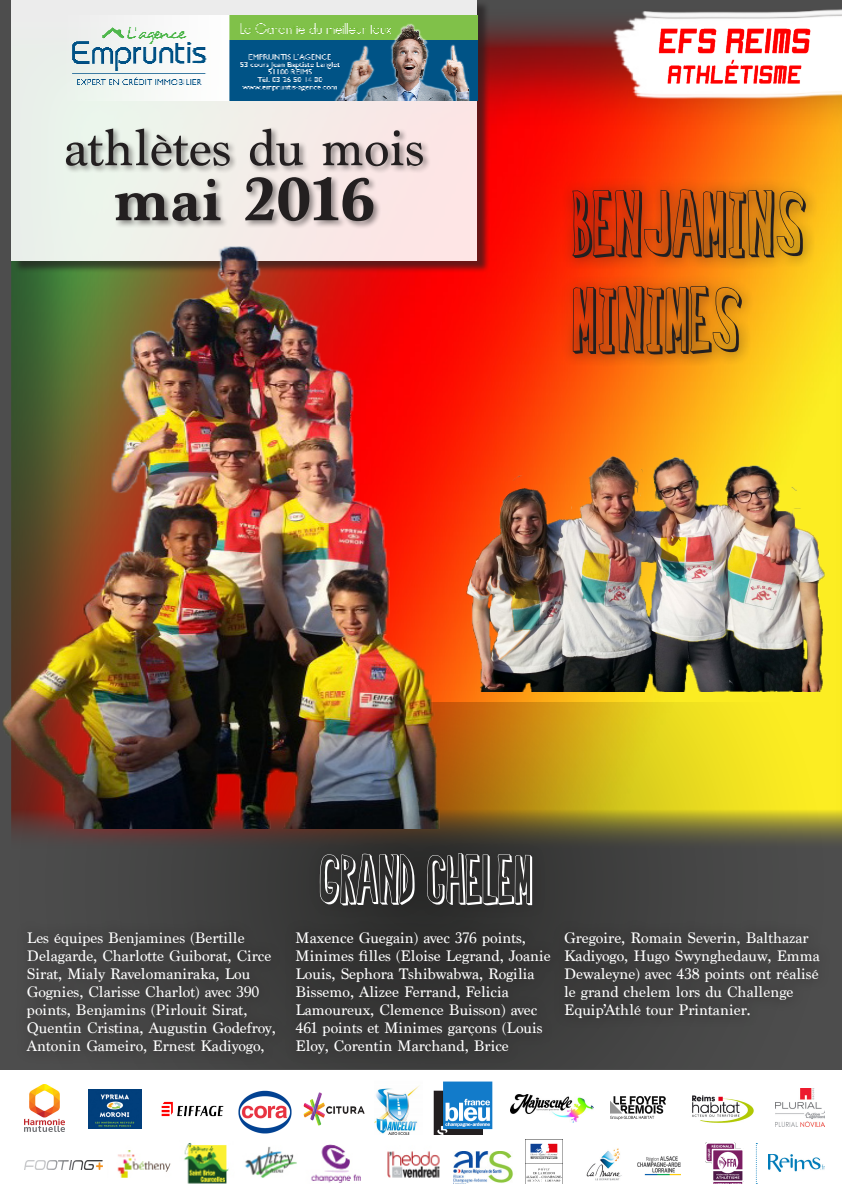
<style>
.page{position:relative;width:842px;height:1191px;background:#fff}
.page>*{position:absolute;margin:0;border:0;box-sizing:border-box;transform-origin:0 0}
.t1{font:80px "Regularfont Two";color:#231f20}
.t2{font:60px "Regularfont Two";color:#fff}
.t3{font:700 60px "Marion";color:#231f20}
.t4{font:50px "Marion";color:#231f20}
.t5{font:15px/18px "Marion";color:#fff}
</style>
<div class="page">
<div style="left:1px;top:6px;width:841px;height:846px;background:#231f20;opacity:.6"></div>
<svg style="left:0;top:702px;width:842px;height:367px;background:#847531"></svg>
<img style="left:602px;top:6px;width:240px;height:102px">
<img style="left:611px;top:1096px;width:54px;height:23px">
<img style="left:775px;top:1088px;width:49px;height:38px">
<img style="left:586px;top:1148px;width:36px;height:33px">
<img style="left:637px;top:1156px;width:44px;height:20px">
<img style="left:769px;top:1154px;width:55px;height:17px">
<img style="left:117px;top:1143px;width:337px;height:40px">
<img style="left:525px;top:1139px;width:37px;height:44px">
<img style="left:706px;top:1142px;width:38px;height:41px">
<img style="left:25px;top:1160px;width:78px;height:9px">
<svg style="left:756px;top:1143px;width:1px;height:41px"></svg>
<img style="left:25px;top:1084px;width:40px;height:47px">
<img style="left:89px;top:1089px;width:53px;height:39px">
<img style="left:161px;top:1101px;width:63px;height:16px">
<img style="left:238px;top:1090px;width:53px;height:44px">
<img style="left:303px;top:1092px;width:62px;height:33px">
<img style="left:375px;top:1086px;width:44px;height:48px">
<img style="left:511px;top:1094px;width:82px;height:28px">
<img style="left:692px;top:1095px;width:62px;height:28px">
<div style="left:449px;top:1140px;width:69px;height:41px;background:#fff"></div>
<img style="left:454px;top:1151px;width:59px;height:32px">
<img style="left:433px;top:1081px;width:60px;height:53px">
<img style="left:653px;top:21px;width:164px;height:70px">
<div style="left:13px;top:1px;width:476px;height:272px;background:#231f20;opacity:.75"></div>
<div style="left:11px;top:0;width:466px;height:261px;background:linear-gradient(to right,#e8f4ec,#fae6e6)"></div>
<img style="left:52px;top:16px;width:425px;height:85px">
<div style="left:64px;top:127px;width:367px;height:102px;background:#231f20;opacity:.5"></div>
<div style="left:560px;top:177px;width:259px;height:190px;background:#231f20;opacity:.9"></div>
<div style="left:15px;top:919px;width:817px;height:147px;background:#231f20;opacity:.9"></div>
<div style="left:307px;top:841px;width:238px;height:77px;background:#2e2e2d"></div>
<img style="left:2px;top:246px;width:441px;height:582px">
<img style="left:467px;top:456px;width:357px;height:235px">
<p class="t4" style="left:64px;top:121px;width:362px">athlètes du mois</p>
<p class="t3" style="left:113px;top:167px;width:264px">mai 2016</p>
<p class="t1" style="left:572px;top:187px;width:235px">BENJAMINS</p>
<p class="t1" style="left:572px;top:283px;width:171px">MINIMES</p>
<p class="t2" style="left:319px;top:852px;width:216px">GRAND CHELEM</p>
<p class="t5" style="left:27px;top:929px;width:250px">Les équipes Benjamines (Bertille Delagarde, Charlotte Guiborat, Circe Sirat, Mialy Ravelomaniraka, Lou Gognies, Clarisse Charlot) avec 390 points, Benjamins (Pirlouit Sirat, Quentin Cristina, Augustin Godefroy, Antonin Gameiro, Ernest Kadiyogo,</p>
<p class="t5" style="left:295px;top:929px;width:257px">Maxence Guegain) avec 376 points, Minimes filles (Eloise Legrand, Joanie Louis, Sephora Tshibwabwa, Rogilia Bissemo, Alizee Ferrand, Felicia Lamoureux, Clemence Buisson) avec 461 points et Minimes garçons (Louis Eloy, Corentin Marchand, Brice</p>
<p class="t5" style="left:564px;top:929px;width:257px">Gregoire, Romain Severin, Balthazar Kadiyogo, Hugo Swynghedauw, Emma Dewaleyne) avec 438 points ont réalisé le grand chelem lors du Challenge Equip’Athlé tour Printanier.</p>
</div>
